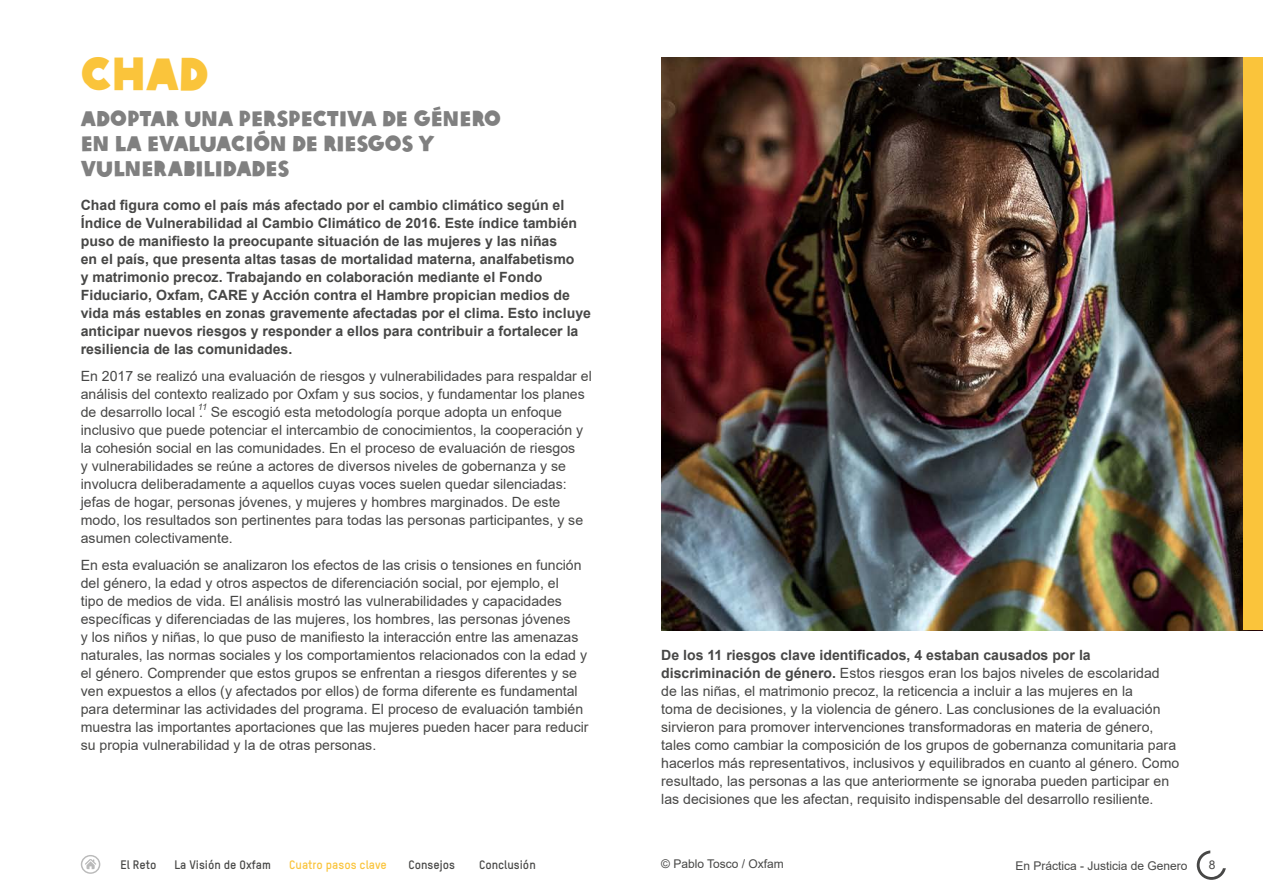
<style>
.page{position:relative;width:1263px;height:893px;background:#fff}
.page>*{position:absolute;margin:0;border:0;box-sizing:border-box;transform-origin:0 0}
.t1{font:45px "Oxfam Global Headline";color:#fac43b}
.t2{font:21px/25.2px "Oxfam Global Headline";color:#808080}
.Estilo_de_párrafo_1{font:14.1px/18px "Arial";color:#474746}
.Estilo_de_párrafo_1-2{font:700 14.1px/18px "Arial";color:#474746}
.t3{font:12px "Arial";color:#474746}
.t4{font:700 12px "Oxfam TSTARPRO";color:#474746}
.t5{font:700 12px "Oxfam TSTARPRO";color:#fac43b}
.Estilo_de_párrafo_1-3{font:italic 9px "Arial";color:#474746}
.s1{font-weight:700}
</style>
<div class="page">
<img style="left:661px;top:57px;width:583px;height:573px">
<div style="left:1244px;top:57px;width:19px;height:573px;background:#fac43b"></div>
<svg style="left:1197px;top:850px;width:29px;height:30px"></svg>
<svg style="left:81px;top:855px;width:19px;height:19px"></svg>
<p class="t1" style="left:81px;top:36px;width:129px">CHAD</p>
<p class="t2" style="left:81px;top:104px;width:422px">ADOPTAR UNA PERSPECTIVA DE GÉNERO<br>EN LA EVALUACIÓN DE RIESGOS Y<br>VULNERABILIDADES</p>
<p class="Estilo_de_párrafo_1-2" style="left:81px;top:196px;width:512px">Chad figura como el país más afectado por el cambio climático según el Índice de Vulnerabilidad al Cambio Climático de 2016. Este índice también puso de manifiesto la preocupante situación de las mujeres y las niñas<br>en el país, que presenta altas tasas de mortalidad materna, analfabetismo<br>y matrimonio precoz. Trabajando en colaboración mediante el Fondo Fiduciario, Oxfam, CARE y Acción contra el Hambre propician medios de vida más estables en zonas gravemente afectadas por el clima. Esto incluye anticipar nuevos riesgos y responder a ellos para contribuir a fortalecer la resiliencia de las comunidades.</p>
<p class="Estilo_de_párrafo_1" style="left:81px;top:367px;width:512px">En 2017 se realizó una evaluación de riesgos y vulnerabilidades para respaldar el análisis del contexto realizado por Oxfam y sus socios, y fundamentar los planes de desarrollo local . Se escogió esta metodología porque adopta un enfoque inclusivo que puede potenciar el intercambio de conocimientos, la cooperación y la cohesión social en las comunidades. En el proceso de evaluación de riesgos<br>y vulnerabilidades se reúne a actores de diversos niveles de gobernanza y se involucra deliberadamente a aquellos cuyas voces suelen quedar silenciadas: jefas de hogar, personas jóvenes, y mujeres y hombres marginados. De este modo, los resultados son pertinentes para todas las personas participantes, y se asumen colectivamente.</p>
<p class="Estilo_de_párrafo_1" style="left:81px;top:556px;width:509px">En esta evaluación se analizaron los efectos de las crisis o tensiones en función del género, la edad y otros aspectos de diferenciación social, por ejemplo, el<br>tipo de medios de vida. El análisis mostró las vulnerabilidades y capacidades específicas y diferenciadas de las mujeres, los hombres, las personas jóvenes<br>y los niños y niñas, lo que puso de manifiesto la interacción entre las amenazas naturales, las normas sociales y los comportamientos relacionados con la edad y el género. Comprender que estos grupos se enfrentan a riesgos diferentes y se ven expuestos a ellos (y afectados por ellos) de forma diferente es fundamental para determinar las actividades del programa. El proceso de evaluación también muestra las importantes aportaciones que las mujeres pueden hacer para reducir su propia vulnerabilidad y la de otras personas.</p>
<p class="Estilo_de_párrafo_1-3" style="left:198px;top:401px;width:11px">11</p>
<p class="Estilo_de_párrafo_1" style="left:661px;top:646px;width:519px"><span class="s1">De los 11 riesgos clave identificados, 4 estaban causados por la discriminación de género.</span> Estos riesgos eran los bajos niveles de escolaridad<br>de las niñas, el matrimonio precoz, la reticencia a incluir a las mujeres en la<br>toma de decisiones, y la violencia de género. Las conclusiones de la evaluación sirvieron para promover intervenciones transformadoras en materia de género, tales como cambiar la composición de los grupos de gobernanza comunitaria para hacerlos más representativos, inclusivos y equilibrados en cuanto al género. Como resultado, las personas a las que anteriormente se ignoraba pueden participar en las decisiones que les afectan, requisito indispensable del desarrollo resiliente.</p>
<p class="t3" style="left:661px;top:855px;width:124px">© Pablo Tosco / Oxfam</p>
<p class="t4" style="left:121px;top:855px;width:38px">El Reto</p>
<p class="t4" style="left:174px;top:855px;width:98px">La Visión de Oxfam</p>
<p class="t5" style="left:289px;top:855px;width:99px">Cuatro pasos clave</p>
<p class="t4" style="left:408px;top:855px;width:48px">Consejos</p>
<p class="t4" style="left:479px;top:855px;width:58px">Conclusión</p>
<p class="t3" style="left:1015px;top:858px;width:174px">En Práctica - Justicia de Genero</p>
<p class="t3" style="left:1209px;top:857px;width:8px">8</p>
</div>
